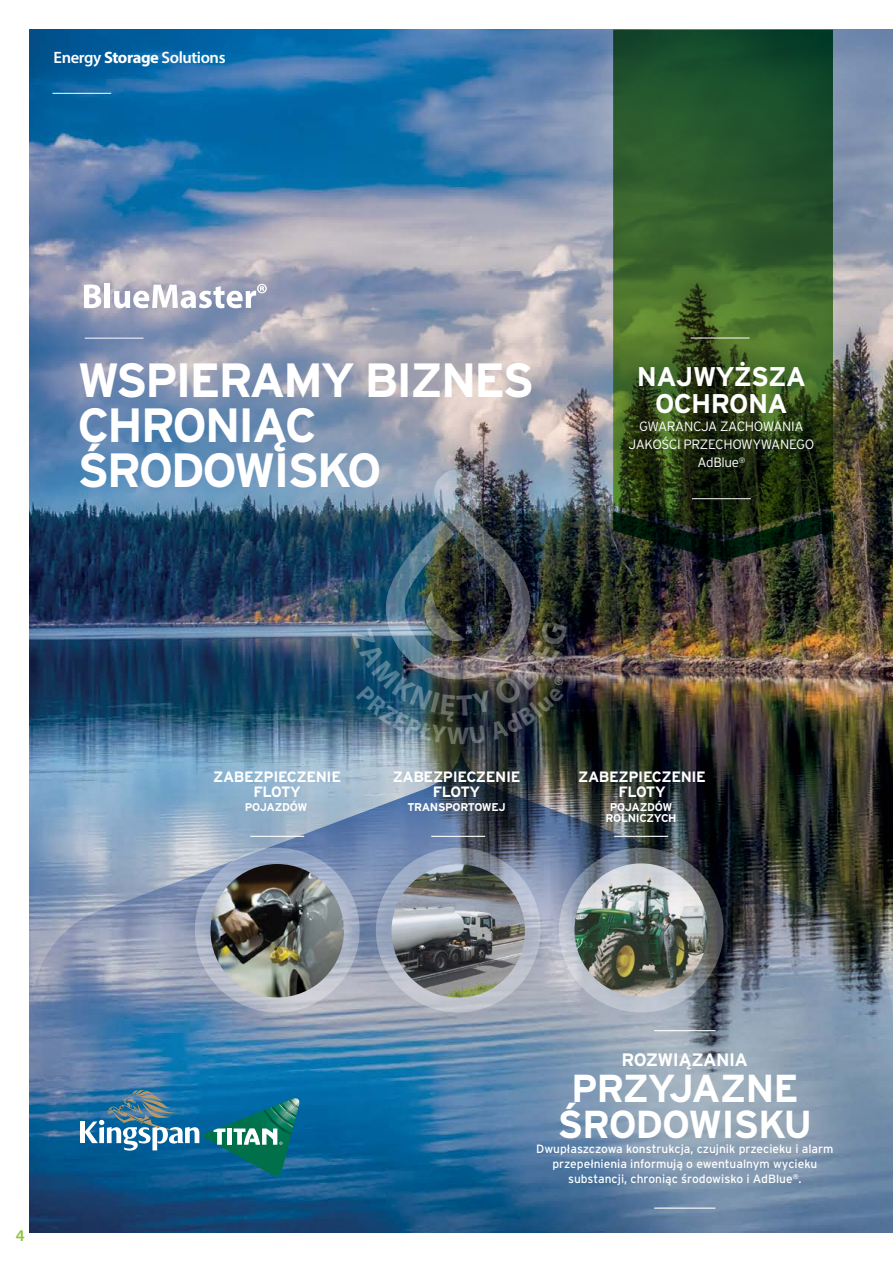
<style>
.page{position:relative;width:893px;height:1263px;background:#fff}
.page>*{position:absolute;margin:0;border:0;box-sizing:border-box;transform-origin:0 0}
.t1{font:700 48px/45px "Interstate CE";letter-spacing:-.05em;color:#fff}
.t2{font:700 39px/36px "Interstate CE";letter-spacing:-.03em;color:#fff;text-align:center}
.t3{font:700 27px/27px "Interstate CE";letter-spacing:-.025em;color:#fff;text-align:center}
.t4{font:700 18px "Interstate CE";letter-spacing:-.03em;color:#fff}
.t5{font:600 16.5px "Myriad Pro";letter-spacing:-.025em;color:#fff}
.t6{font:600 16.5px "Myriad Pro";color:#8dc63f}
.t7{font:700 15px/15px "Interstate CE";letter-spacing:-.025em;color:#fff;text-align:center}
.t8{font:300 13.5px/18px "Interstate CE";letter-spacing:-.03em;color:#fff;text-align:center}
.t9{font:12px/15px "Interstate CE";color:#fff;text-align:center}
.t10{font:700 11.25px/10.5px "Interstate CE";letter-spacing:-.025em;color:#fff;text-align:center}
.s1{font-weight:700}
</style>
<div class="page">
<img style="left:30px;top:30px;width:863px;height:1203px">
<img style="left:30px;top:750px;width:863px;height:305px">
<svg style="left:613px;top:30px;width:220px;height:481px;background:#2d5324"></svg>
<svg style="left:613px;top:511px;width:220px;height:50px;background:#172318"></svg>
<hr style="left:654px;top:1030px;width:61px;height:1px;background:#fff">
<hr style="left:654px;top:1207px;width:61px;height:2px;background:#fff">
<div style="left:80px;top:1121px;width:5px;height:22px;background:#fff"></div>
<svg style="left:85px;top:1090px;width:215px;height:85px;background:#287899"></svg>
<svg style="left:84px;top:284px;width:17px;height:24px"></svg>
<div style="left:105px;top:283px;width:5px;height:25px;background:#fff"></div>
<svg style="left:114px;top:284px;width:153px;height:24px"></svg>
<hr style="left:52px;top:93px;width:59px;height:1px;background:#fff">
<svg style="left:376px;top:848px;width:165px;height:164px;background:#aab2c3"></svg>
<svg style="left:559px;top:848px;width:164px;height:164px;background:#8d939d"></svg>
<hr style="left:85px;top:338px;width:59px;height:1px;background:#fff">
<img style="left:391px;top:864px;width:134px;height:134px;border-radius:67px">
<img style="left:574px;top:863px;width:134px;height:134px;border-radius:67px">
<svg style="left:195px;top:848px;width:165px;height:164px;background:#aab4c8"></svg>
<img style="left:210px;top:864px;width:134px;height:133px;border-radius:67px">
<hr style="left:614px;top:836px;width:54px;height:1px;background:#fff">
<hr style="left:431px;top:836px;width:54px;height:1px;background:#fff">
<hr style="left:250px;top:836px;width:54px;height:1px;background:#fff">
<hr style="left:692px;top:498px;width:59px;height:1px;background:#fff">
<hr style="left:691px;top:338px;width:58px;height:1px;background:#fff">
<img style="left:352px;top:463px;width:216px;height:281px">
<h3 class="t5" style="left:54px;top:47px;width:173px">Energy <span class="s1">Storage</span> Solutions</h3>
<h1 class="t1" style="left:77px;top:354px;width:458px">WSPIERAMY BIZNES<br>CHRONIĄC<br>ŚRODOWISKO</h1>
<h3 class="t3" style="left:637px;top:362px;width:170px">NAJWYŻSZA<br>OCHRONA</h3>
<p class="t8" style="left:628px;top:417px;width:187px">GWARANCJA ZACHOWANIA<br>JAKOŚCI PRZECHOWYWANEGO<br>AdBlue<sup>®</sup></p>
<h3 class="t6" style="left:16px;top:1225px;width:10px">4</h3>
<p class="t7" style="left:213px;top:768px;width:129px">ZABEZPIECZENIE<br>FLOTY</p>
<p class="t7" style="left:578px;top:768px;width:129px">ZABEZPIECZENIE<br>FLOTY</p>
<p class="t7" style="left:393px;top:768px;width:129px">ZABEZPIECZENIE<br>FLOTY</p>
<p class="t10" style="left:245px;top:801px;width:64px">POJAZDÓW</p>
<p class="t10" style="left:605px;top:801px;width:73px">POJAZDÓW<br>ROLNICZYCH</p>
<p class="t10" style="left:407px;top:801px;width:100px">TRANSPORTOWEJ</p>
<h3 class="t4" style="left:622px;top:1046px;width:128px">ROZWIĄZANIA</h3>
<h2 class="t2" style="left:557px;top:1067px;width:256px">PRZYJAZNE<br>ŚRODOWISKU</h2>
<p class="t9" style="left:536px;top:1140px;width:299px">Dwupłaszczowa konstrukcja, czujnik przecieku i alarm przepełnienia informują o ewentualnym wycieku substancji, chroniąc środowisko i AdBlue<sup>®</sup>.</p>
</div>
